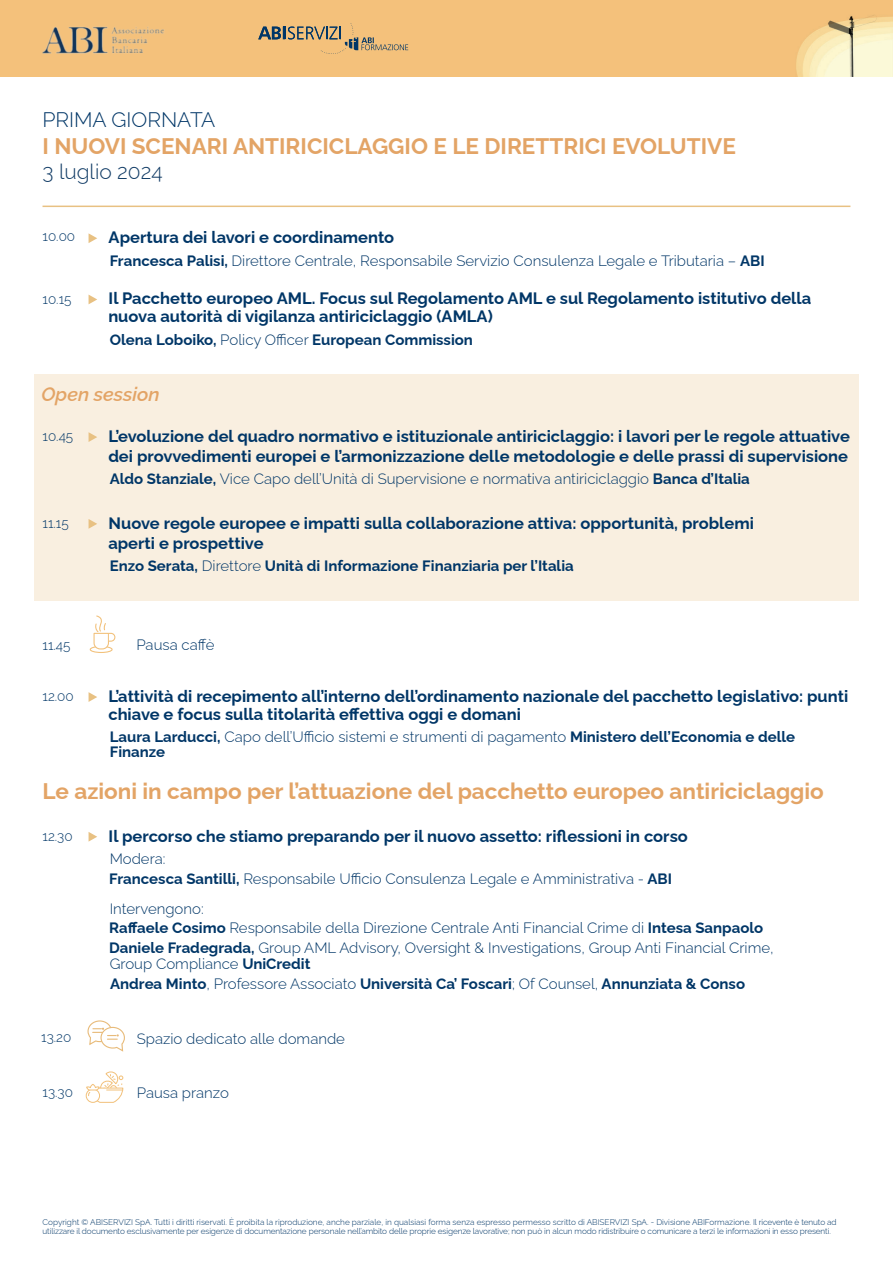
<style>
.page{position:relative;width:893px;height:1263px;background:#fff}
.page>*{position:absolute;margin:0;border:0;box-sizing:border-box;transform-origin:0 0}
.t1{font:700 22.5px "Raleway";color:#e3a466}
.t2{font:300 21px "Raleway";color:#003667}
.t3{font:300 21px "Raleway";color:#103b65}
.t4{font:italic 600 19.5px "Raleway";color:#e3a466}
.t5{font:700 16.5px/18px "Raleway";color:#003667}
.t6{font:300 15px/19.5px "Raleway";color:#003667}
.t7{font:700 15px/19.5px "Raleway";color:#003667}
.t8{font:300 13.5px "Raleway";color:#003667}
.t9{font:300 8.25px/9px "Raleway";letter-spacing:-.01em;color:#003667}
.s1{font-weight:700}
.s2{font-weight:300}
</style>
<div class="page">
<img style="left:0;top:0;width:893px;height:77px">
<svg style="left:258px;top:23px;width:150px;height:31px"></svg>
<img style="left:43px;top:26px;width:123px;height:29px">
<div style="left:34px;top:374px;width:825px;height:227px;background:#f9efe0"></div>
<svg style="left:89px;top:233px;width:8px;height:10px"></svg>
<svg style="left:89px;top:295px;width:8px;height:9px"></svg>
<svg style="left:89px;top:832px;width:8px;height:10px"></svg>
<svg style="left:89px;top:692px;width:8px;height:10px"></svg>
<svg style="left:89px;top:432px;width:8px;height:10px"></svg>
<svg style="left:89px;top:519px;width:8px;height:10px"></svg>
<hr style="left:43px;top:206px;width:807px;height:1px;background:#e8c183">
<div style="left:90px;top:646px;width:23px;height:7px;border:1px solid #f2c17b;border-radius:50%"></div>
<svg style="left:93px;top:615px;width:23px;height:35px"></svg>
<svg style="left:86px;top:1071px;width:38px;height:32px"></svg>
<svg style="left:87px;top:1020px;width:38px;height:32px"></svg>
<p class="t2" style="left:43px;top:103px;width:174px">PRIMA GIORNATA</p>
<h1 class="t1" style="left:43px;top:128px;width:695px">I NUOVI SCENARI ANTIRICICLAGGIO E LE DIRETTRICI EVOLUTIVE</h1>
<p class="t3" style="left:43px;top:155px;width:122px">3 luglio 2024</p>
<p class="t8" style="left:43px;top:226px;width:34px">10.00</p>
<p class="t8" style="left:43px;top:288px;width:30px">10.15</p>
<p class="t5" style="left:109px;top:226px;width:287px">Apertura dei lavori e coordinamento</p>
<p class="t6" style="left:110px;top:249px;width:656px"><span class="s1">Francesca Palisi,</span> Direttore Centrale, Responsabile Servizio Consulenza Legale e Tributaria – <span class="s1">ABI</span></p>
<p class="t5" style="left:108px;top:288px;width:704px">Il Pacchetto europeo AML. Focus sul Regolamento AML e sul Regolamento istitutivo della nuova autorità di vigilanza antiriciclaggio (AMLA)</p>
<p class="t7" style="left:110px;top:328px;width:365px">Olena Loboiko, <span class="s2">Policy Officer</span> European Commission</p>
<p class="t4" style="left:41px;top:379px;width:120px">Open session</p>
<p class="t8" style="left:43px;top:426px;width:32px">10.45</p>
<p class="t8" style="left:43px;top:512px;width:28px">11.15</p>
<p class="t5" style="left:108px;top:424px;width:743px;line-height:19.8px">L’evoluzione del quadro normativo e istituzionale antiriciclaggio: i lavori per le regole attuative dei provvedimenti europei e l’armonizzazione delle metodologie e delle prassi di supervisione</p>
<p class="t6" style="left:110px;top:468px;width:642px"><span class="s1">Aldo Stanziale,</span> Vice Capo dell’Unità di Supervisione e normativa antiriciclaggio <span class="s1">Banca d’Italia</span></p>
<p class="t5" style="left:108px;top:511px;width:647px;line-height:19.8px">Nuove regole europee e impatti sulla collaborazione attiva: opportunità, problemi aperti e prospettive</p>
<p class="t7" style="left:110px;top:554px;width:466px">Enzo Serata, <span class="s2">Direttore</span> Unità di Informazione Finanziaria per l’Italia</p>
<p class="t8" style="left:43px;top:634px;width:29px">11.45</p>
<p class="t6" style="left:136px;top:633px;width:80px">Pausa caffè</p>
<p class="t8" style="left:43px;top:686px;width:33px">12.00</p>
<p class="t5" style="left:108px;top:685px;width:741px">L’attività di recepimento all’interno dell’ordinamento nazionale del pacchetto legislativo: punti chiave e focus sulla titolarità effettiva oggi e domani</p>
<p class="t7" style="left:110px;top:728px;width:687px;line-height:15px">Laura Larducci, <span class="s2">Capo dell’Ufficio sistemi e strumenti di pagamento</span> Ministero dell’Economia e delle<br>Finanze</p>
<h1 class="t1" style="left:43px;top:773px;width:783px">Le azioni in campo per l’attuazione del pacchetto europeo antiriciclaggio</h1>
<p class="t8" style="left:43px;top:825px;width:32px">12.30</p>
<p class="t5" style="left:109px;top:825px;width:581px">Il percorso che stiamo preparando per il nuovo assetto: riflessioni in corso</p>
<p class="t6" style="left:109px;top:847px;width:564px">Modera:<br><span class="s1">Francesca Santilli,</span> Responsabile Ufficio Consulenza Legale e Amministrativa - <span class="s1">ABI</span></p>
<p class="t6" style="left:109px;top:897px;width:666px">Intervengono:<br><span class="s1">Raffaele Cosimo</span> Responsabile della Direzione Centrale Anti Financial Crime di <span class="s1">Intesa Sanpaolo<br>Daniele Fradegrada,</span> Group AML Advisory, Oversight &amp; Investigations, Group Anti Financial Crime,</p>
<p class="t7" style="left:110px;top:952px;width:637px"><span class="s2">Group Compliance</span> UniCredit<br>Andrea Minto<span class="s2">, Professore Associato</span> Università Ca’ Foscari<span class="s2">; Of Counsel,</span> Annunziata &amp; Conso</p>
<p class="t8" style="left:41px;top:1026px;width:32px">13.20</p>
<p class="t6" style="left:137px;top:1027px;width:210px">Spazio dedicato alle domande</p>
<p class="t8" style="left:43px;top:1081px;width:32px">13.30</p>
<p class="t6" style="left:137px;top:1081px;width:94px">Pausa pranzo</p>
<p class="t9" style="left:43px;top:1216px;width:796px">Copyright © ABISERVIZI SpA. Tutti i diritti riservati. È proibita la riproduzione, anche parziale, in qualsiasi forma senza espresso permesso scritto di ABISERVIZI SpA. - Divisione ABIFormazione. Il ricevente è tenuto ad utilizzare il documento esclusivamente per esigenze di documentazione personale nell’ambito delle proprie esigenze lavorative; non può in alcun modo ridistribuire o comunicare a terzi le informazioni in esso presenti.</p>
</div>
